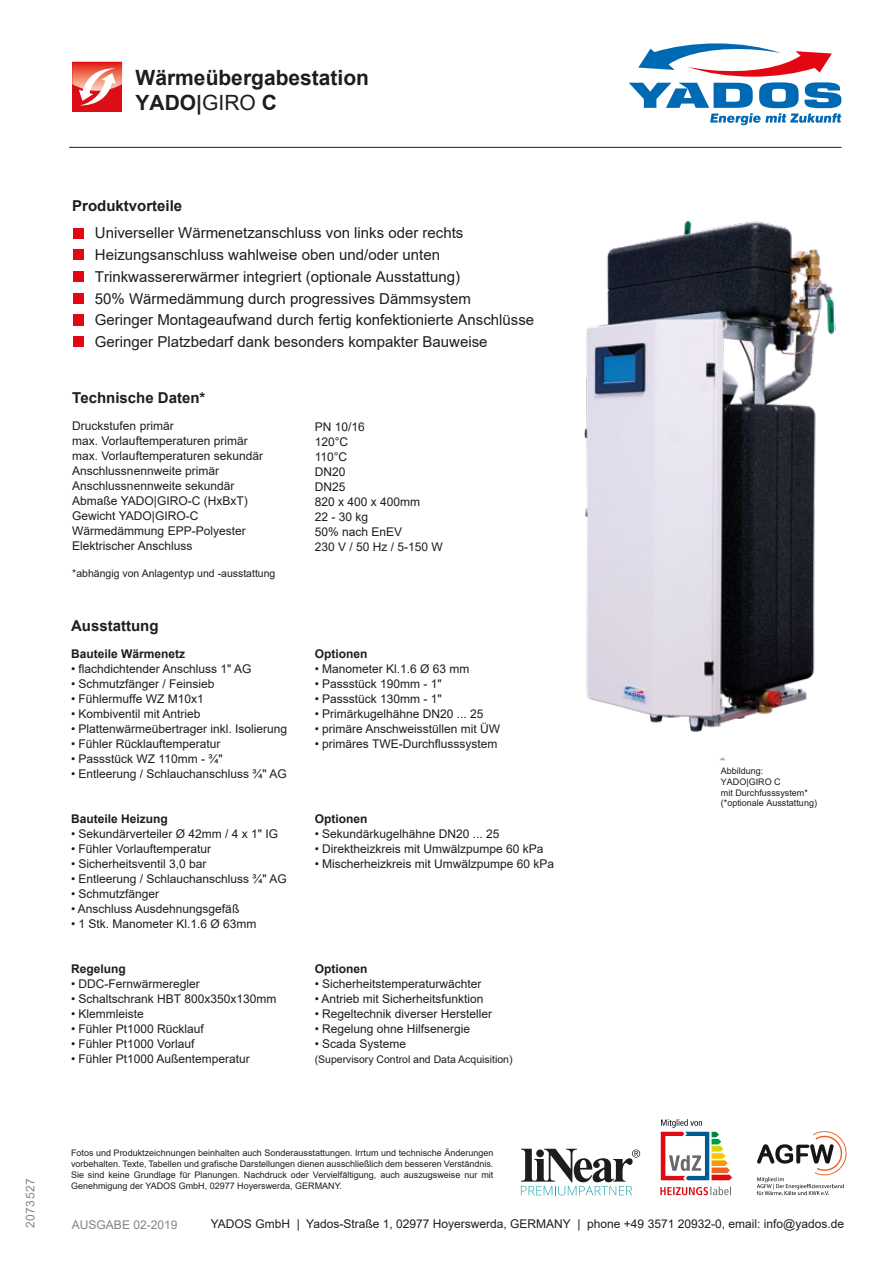
<style>
.page{position:relative;width:893px;height:1263px;background:#fff}
.page>*{position:absolute;margin:0;border:0;box-sizing:border-box;transform-origin:0 0}
.t1{font:700 21px/25.2px "Arial";color:#1d1d1b}
.t2{font:15px/21.6px "Arial";color:#1d1d1b}
.t3{font:700 15px "Arial";color:#1d1d1b}
.t4{font:12px/15px "Arial";color:#1d1d1b}
.t5{font:700 12px "Arial";color:#1d1d1b}
.t6{font:12px "Arial";color:#848287}
.t7{font:12px "Arial";letter-spacing:.05em;color:#878787}
.t8{font:10.5px "Arial";color:#1d1d1b}
.t9{font:9px/10.8px "Arial";color:#1d1d1b;text-align:justify}
.s1{font-weight:400}
</style>
<div class="page">
<div style="left:72px;top:62px;width:50px;height:50px;background:#dc0d15"></div>
<svg style="left:72px;top:63px;width:50px;height:43px"></svg>
<svg style="left:629px;top:43px;width:212px;height:82px"></svg>
<hr style="left:69px;top:147px;width:772px;height:1px;background:#1d1d1b">
<div style="left:73px;top:228px;width:10px;height:10px;background:#e30613"></div>
<div style="left:73px;top:250px;width:10px;height:10px;background:#e30613"></div>
<div style="left:73px;top:272px;width:10px;height:10px;background:#e30613"></div>
<div style="left:73px;top:293px;width:10px;height:11px;background:#e30613"></div>
<div style="left:73px;top:314px;width:10px;height:11px;background:#e30613"></div>
<div style="left:73px;top:336px;width:10px;height:10px;background:#e30613"></div>
<img style="left:584px;top:220px;width:251px;height:512px">
<svg style="left:757px;top:1131px;width:89px;height:65px"></svg>
<svg style="left:660px;top:1186px;width:71px;height:9px"></svg>
<svg style="left:661px;top:1119px;width:71px;height:61px"></svg>
<svg style="left:521px;top:1149px;width:119px;height:46px"></svg>
<p class="t7" style="left:22px;top:1228px;width:52px;rotate:-90deg">2073527</p>
<h1 class="t1" style="left:136px;top:65px;width:235px">Wärmeübergabestation<br>YADO|<span class="s1">GIRO</span> C</h1>
<p class="t3" style="left:72px;top:195px;width:112px">Produktvorteile</p>
<p class="t2" style="left:95px;top:222px;width:441px">Universeller Wärmenetzanschluss von links oder rechts Heizungsanschluss wahlweise oben und/oder unten Trinkwassererwärmer integriert (optionale Ausstattung)<br>50% Wärmedämmung durch progressives Dämmsystem<br>Geringer Montageaufwand durch fertig konfektionierte Anschlüsse Geringer Platzbedarf dank besonders kompakter Bauweise</p>
<p class="t3" style="left:72px;top:388px;width:135px">Technische Daten*</p>
<p class="t4" style="left:72px;top:419px;width:192px">Druckstufen primär<br>max. Vorlauftemperaturen primär max. Vorlauftemperaturen sekundär<br>Anschlussnennweite primär<br>Anschlussnennweite sekundär<br>Abmaße YADO|GIRO-C (HxBxT)<br>Gewicht YADO|GIRO-C<br>Wärmedämmung EPP-Polyester<br>Elektrischer Anschluss</p>
<p class="t8" style="left:72px;top:567px;width:205px">*abhängig von Anlagentyp und -ausstattung</p>
<p class="t3" style="left:71px;top:615px;width:89px">Ausstattung</p>
<p class="t5" style="left:71px;top:645px;width:116px">Bauteile Wärmenetz</p>
<p class="t4" style="left:71px;top:661px;width:182px">• flachdichtender Anschluss 1" AG</p>
<p class="t4" style="left:71px;top:676px;width:145px">• Schmutzfänger / Feinsieb</p>
<p class="t4" style="left:71px;top:691px;width:134px">• Fühlermuffe WZ M10x1</p>
<p class="t4" style="left:71px;top:706px;width:131px">• Kombiventil mit Antrieb</p>
<p class="t4" style="left:71px;top:721px;width:218px">• Plattenwärmeübertrager inkl. Isolierung</p>
<p class="t4" style="left:71px;top:736px;width:151px">• Fühler Rücklauftemperatur</p>
<p class="t4" style="left:71px;top:751px;width:153px">• Passstück WZ 110mm - ¾"</p>
<p class="t4" style="left:71px;top:766px;width:217px">• Entleerung / Schlauchanschluss ¾" AG</p>
<p class="t5" style="left:71px;top:810px;width:98px">Bauteile Heizung</p>
<p class="t4" style="left:71px;top:826px;width:209px">• Sekundärverteiler Ø 42mm / 4 x 1" IG</p>
<p class="t4" style="left:71px;top:841px;width:142px">• Fühler Vorlauftemperatur</p>
<p class="t4" style="left:71px;top:856px;width:137px">• Sicherheitsventil 3,0 bar</p>
<p class="t4" style="left:71px;top:871px;width:217px">• Entleerung / Schlauchanschluss ¾" AG</p>
<p class="t4" style="left:71px;top:886px;width:90px">• Schmutzfänger</p>
<p class="t4" style="left:71px;top:901px;width:170px">• Anschluss Ausdehnungsgefäß</p>
<p class="t4" style="left:71px;top:916px;width:187px">• 1 Stk. Manometer Kl.1.6 Ø 63mm</p>
<p class="t5" style="left:71px;top:960px;width:56px">Regelung</p>
<p class="t4" style="left:71px;top:976px;width:130px">• DDC-Fernwärmeregler</p>
<p class="t4" style="left:71px;top:991px;width:207px">• Schaltschrank HBT 800x350x130mm</p>
<p class="t4" style="left:71px;top:1006px;width:74px">• Klemmleiste</p>
<p class="t4" style="left:71px;top:1021px;width:134px">• Fühler Pt1000 Rücklauf</p>
<p class="t4" style="left:71px;top:1036px;width:125px">• Fühler Pt1000 Vorlauf</p>
<p class="t4" style="left:71px;top:1051px;width:180px">• Fühler Pt1000 Außentemperatur</p>
<p class="t4" style="left:315px;top:419px;width:130px">PN 10/16<br>120°C<br>110°C<br>DN20<br>DN25<br>820 x 400 x 400mm<br>22 - 30 kg<br>50% nach EnEV<br>230 V / 50 Hz / 5-150 W</p>
<p class="t5" style="left:315px;top:645px;width:54px">Optionen</p>
<p class="t4" style="left:315px;top:661px;width:156px">• Manometer Kl.1.6 Ø 63 mm</p>
<p class="t4" style="left:315px;top:676px;width:129px">• Passstück 190mm - 1"</p>
<p class="t4" style="left:315px;top:691px;width:129px">• Passstück 130mm - 1"</p>
<p class="t4" style="left:315px;top:706px;width:170px">• Primärkugelhähne DN20 ... 25</p>
<p class="t4" style="left:315px;top:721px;width:187px">• primäre Anschweisstüllen mit ÜW</p>
<p class="t4" style="left:315px;top:736px;width:184px">• primäres TWE-Durchflusssystem</p>
<p class="t5" style="left:315px;top:810px;width:54px">Optionen</p>
<p class="t4" style="left:315px;top:826px;width:186px">• Sekundärkugelhähne DN20 ... 25</p>
<p class="t4" style="left:315px;top:841px;width:230px">• Direktheizkreis mit Umwälzpumpe 60 kPa</p>
<p class="t4" style="left:315px;top:856px;width:241px">• Mischerheizkreis mit Umwälzpumpe 60 kPa</p>
<p class="t5" style="left:315px;top:960px;width:54px">Optionen</p>
<p class="t4" style="left:315px;top:976px;width:168px">• Sicherheitstemperaturwächter</p>
<p class="t4" style="left:315px;top:991px;width:170px">• Antrieb mit Sicherheitsfunktion</p>
<p class="t4" style="left:315px;top:1006px;width:179px">• Regeltechnik diverser Hersteller</p>
<p class="t4" style="left:315px;top:1021px;width:157px">• Regelung ohne Hilfsenergie</p>
<p class="t4" style="left:315px;top:1036px;width:93px">• Scada Systeme</p>
<p class="t8" style="left:315px;top:1052px;width:199px">(Supervisory Control and Data Acquisition)</p>
<p class="t9" style="left:71px;top:1148px;width:424px">Fotos und Produktzeichnungen beinhalten auch Sonderausstattungen. Irrtum und technische Änderungen vorbehalten. Texte, Tabellen und grafische Darstellungen dienen ausschließlich dem besseren Verständnis.<br>Sie sind keine Grundlage für Planungen. Nachdruck oder Vervielfältigung, auch auszugsweise nur mit Genehmigung der YADOS GmbH, 02977 Hoyerswerda, GERMANY.</p>
<p class="t9" style="left:721px;top:765px;width:98px;text-align:left">Abbildung:<br>YADO|GIRO C<br>mit Durchfusssystem* (*optionale Ausstattung)</p>
<p class="t6" style="left:72px;top:1216px;width:107px">AUSGABE 02-2019</p>
<p class="t4" style="left:211px;top:1216px;width:635px">YADOS GmbH | Yados-Straße 1, 02977 Hoyerswerda, GERMANY | phone +49 3571 20932-0, email: info@yados.de</p>
</div>
